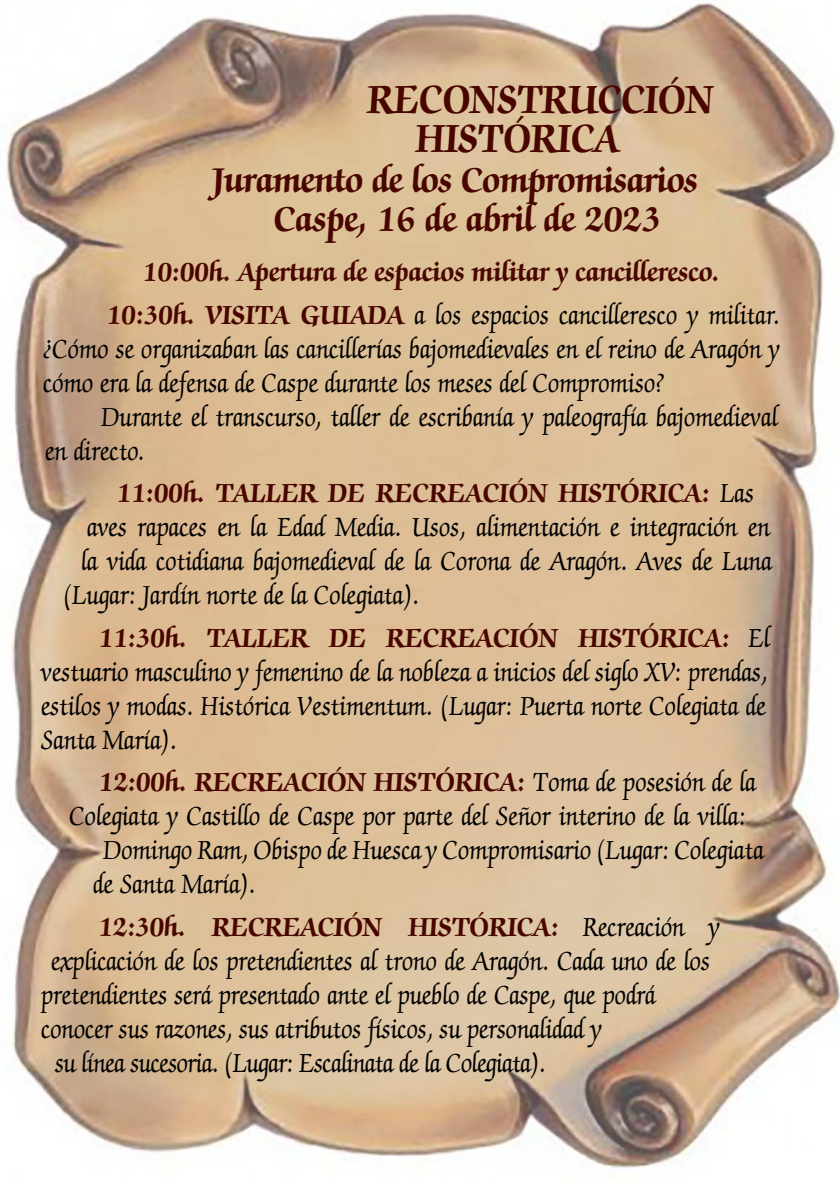
<style>
.page{position:relative;width:840px;height:1191px;background:#fff}
.page>*{position:absolute;margin:0;border:0;box-sizing:border-box;transform-origin:0 0}
.t1{font:700 45.2px/39.4px "Zapf Chancery IT Cby BT";color:#490600;scale:.85 1}
.t2{font:700 39.4px/39.4px "Zapf Chancery IT Cby BT";letter-spacing:-.01em;color:#490600;scale:.9 1}
.t3{font:500 30px/34px "Zapf Chancery IT Cby BT";color:#000;scale:.9 1}
.t4{font:700 30px/42.6px "Zapf Chancery IT Cby BT";color:#490600;scale:.9 1}
.t5{font:500 30px "Zapf Chancery IT Cby BT";letter-spacing:-.02em;color:#000;scale:.9 1}
.s1{font-weight:500;color:#000}
.s2{font-weight:700;color:#490600}
</style>
<div class="page">
<img style="left:0;top:3px;width:839px;height:1165px">
<h1 class="t1" style="left:415px;top:82px;width:351px;text-indent:-48px">RECONSTRUCCIÓN<br>HISTÓRICA</h1>
<h2 class="t2" style="left:274px;top:162px;width:472px;text-indent:-61px">Juramento de los Compromisarios<br>Caspe, 16 de abril de 2023</h2>
<p class="t4" style="left:107px;top:252px;width:748px;text-indent:36px">10:00h. Apertura de espacios militar y cancilleresco.<br>10:30h. VISITA GUIADA <span class="s1">a los espacios cancilleresco y militar.</span></p>
<p class="t3" style="left:43px;top:333px;width:819px">¿Cómo se organizaban las cancillerías bajomedievales en el reino de Aragón y cómo era la defensa de Caspe durante los meses del Compromiso?</p>
<p class="t3" style="left:45px;top:401px;width:815px;text-indent:56px">Durante el transcurso, taller de escribanía y paleografía bajomedieval en directo.</p>
<p class="t4" style="left:117px;top:473px;width:708px">11:00h. TALLER DE RECREACIÓN HISTÓRICA: <span class="s1">Las</span></p>
<p class="t3" style="left:87px;top:512px;width:759px">aves rapaces en la Edad Media. Usos, alimentación e integración en</p>
<p class="t3" style="left:81px;top:546px;width:768px">la vida cotidiana bajomedieval de la Corona de Aragón. Aves de Luna</p>
<p class="t3" style="left:63px;top:580px;width:396px">(Lugar: Jardín norte de la Colegiata).</p>
<p class="t3" style="left:41px;top:622px;width:810px;text-indent:58px"><span class="s2">11:30h. TALLER DE RECREACIÓN HISTÓRICA:</span> El vestuario masculino y femenino de la nobleza a inicios del siglo XV: prendas, estilos y modas. Histórica Vestimentum. (Lugar: Puerta norte Colegiata de Santa María).</p>
<p class="t4" style="left:99px;top:762px;width:730px">12:00h. RECREACIÓN HISTÓRICA: <span class="s1">Toma de posesión de la</span></p>
<p class="t3" style="left:69px;top:801px;width:753px">Colegiata y Castillo de Caspe por parte del Señor interino de la villa:</p>
<p class="t3" style="left:103px;top:835px;width:735px">Domingo Ram, Obispo de Huesca y Compromisario (Lugar: Colegiata</p>
<p class="t3" style="left:93px;top:869px;width:182px">de Santa María).</p>
<p class="t4" style="left:99px;top:907px;width:691px">12:30h. RECREACIÓN HISTÓRICA: <span class="s1">Recreación y</span></p>
<p class="t3" style="left:51px;top:945px;width:733px">explicación de los pretendientes al trono de Aragón. Cada uno de los</p>
<p class="t3" style="left:41px;top:979px;width:684px">pretendientes será presentado ante el pueblo de Caspe, que podrá</p>
<p class="t3" style="left:41px;top:1013px;width:624px">conocer sus razones, sus atributos físicos, su personalidad y</p>
<p class="t5" style="left:55px;top:1047px;width:546px">su línea sucesoria. (Lugar: Escalinata de la Colegiata).</p>
</div>
